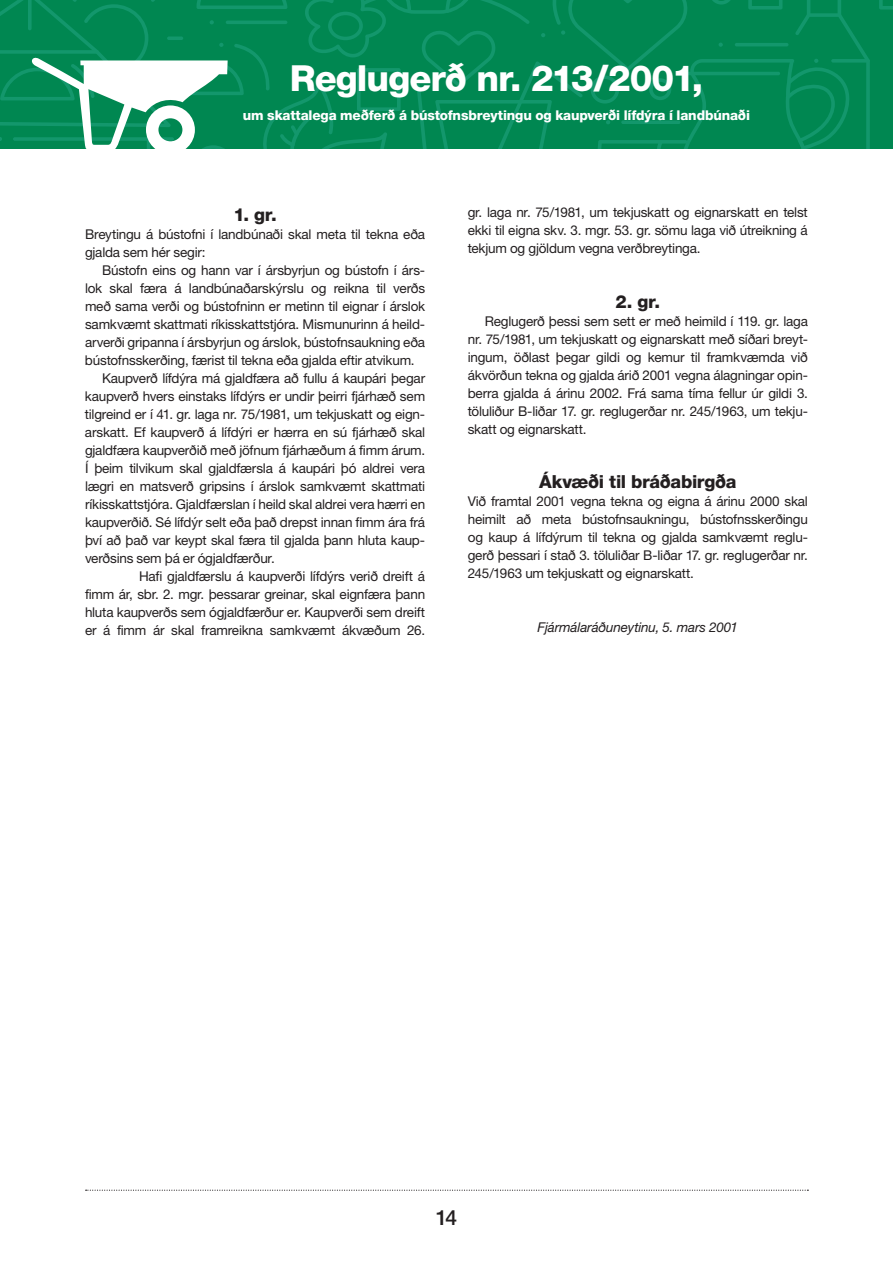
<style>
.page{position:relative;width:893px;height:1263px;background:#fff}
.page>*{position:absolute;margin:0;border:0;box-sizing:border-box;transform-origin:0 0}
.t1{font:800 36px "Helvetica Neue";letter-spacing:-.03em;color:#fff}
.t2{font:500 21px "Helvetica Neue";color:#231f20}
.t3{font:800 18px "Helvetica Neue";letter-spacing:-.02em;color:#231f20}
.t4{font:13.5px/18px "Helvetica Neue";letter-spacing:-.015em;color:#231f20;text-align:justify}
.t5{font:800 13.5px "Helvetica Neue";letter-spacing:-.01em;color:#fff}
.t6{font:italic 13.5px "Helvetica Neue";letter-spacing:-.01em;color:#231f20}
</style>
<div class="page">
<svg style="left:86px;top:1189px;width:722px;height:2px"></svg>
<svg style="left:0;top:0;width:893px;height:149px;background:#118f5e"></svg>
<h1 class="t1" style="left:290px;top:57px;width:415px">Reglugerð nr. 213/2001,</h1>
<p class="t5" style="left:243px;top:107px;width:509px">um skattalega meðferð á bústofnsbreytingu og kaupverði lífdýra í landbúnaði</p>
<h3 class="t3" style="left:233px;top:204px;width:45px">1. gr.</h3>
<p class="t4" style="left:85px;top:225px;width:342px">Breytingu á bústofni í landbúnaði skal meta til tekna eða gjalda sem hér segir:</p>
<p class="t4" style="left:102px;top:261px;width:325px">Bústofn eins og hann var í ársbyrjun og bústofn í árs-</p>
<p class="t4" style="left:85px;top:279px;width:342px">lok skal færa á landbúnaðarskýrslu og reikna til verðs</p>
<p class="t4" style="left:85px;top:297px;width:342px">með sama verði og bústofninn er metinn til eignar í árslok</p>
<p class="t4" style="left:85px;top:315px;width:342px">samkvæmt skattmati ríkisskattstjóra. Mismunurinn á heild-</p>
<p class="t4" style="left:85px;top:333px;width:342px">arverði gripanna í ársbyrjun og árslok, bústofnsaukning eða</p>
<p class="t4" style="left:85px;top:351px;width:331px">bústofnsskerðing, færist til tekna eða gjalda eftir atvikum.</p>
<p class="t4" style="left:102px;top:369px;width:325px">Kaupverð lífdýra má gjaldfæra að fullu á kaupári þegar</p>
<p class="t4" style="left:85px;top:387px;width:342px">kaupverð hvers einstaks lífdýrs er undir þeirri fjárhæð sem</p>
<p class="t4" style="left:85px;top:405px;width:342px">tilgreind er í 41. gr. laga nr. 75/1981, um tekjuskatt og eign-</p>
<p class="t4" style="left:85px;top:423px;width:342px">arskatt. Ef kaupverð á lífdýri er hærra en sú fjárhæð skal</p>
<p class="t4" style="left:85px;top:441px;width:342px">gjaldfæra kaupverðið með jöfnum fjárhæðum á fimm árum.</p>
<p class="t4" style="left:85px;top:459px;width:342px">Í þeim tilvikum skal gjaldfærsla á kaupári þó aldrei vera</p>
<p class="t4" style="left:85px;top:477px;width:342px">lægri en matsverð gripsins í árslok samkvæmt skattmati</p>
<p class="t4" style="left:85px;top:495px;width:342px">ríkisskattstjóra. Gjaldfærslan í heild skal aldrei vera hærri en</p>
<p class="t4" style="left:85px;top:513px;width:342px">kaupverðið. Sé lífdýr selt eða það drepst innan fimm ára frá</p>
<p class="t4" style="left:85px;top:531px;width:342px">því að það var keypt skal færa til gjalda þann hluta kaup-</p>
<p class="t4" style="left:85px;top:549px;width:191px">verðsins sem þá er ógjaldfærður.</p>
<p class="t4" style="left:139px;top:567px;width:288px">Hafi gjaldfærslu á kaupverði lífdýrs verið dreift á</p>
<p class="t4" style="left:85px;top:585px;width:342px">fimm ár, sbr. 2. mgr. þessarar greinar, skal eignfæra þann</p>
<p class="t4" style="left:85px;top:603px;width:342px">hluta kaupverðs sem ógjaldfærður er. Kaupverði sem dreift</p>
<p class="t4" style="left:85px;top:621px;width:342px">er á fimm ár skal framreikna samkvæmt ákvæðum 26.</p>
<p class="t4" style="left:468px;top:203px;width:342px">gr. laga nr. 75/1981, um tekjuskatt og eignarskatt en telst ekki til eigna skv. 3. mgr. 53. gr. sömu laga við útreikning á tekjum og gjöldum vegna verðbreytinga.</p>
<h3 class="t3" style="left:616px;top:290px;width:46px">2. gr.</h3>
<p class="t4" style="left:468px;top:312px;width:342px;text-indent:17px">Reglugerð þessi sem sett er með heimild í 119. gr. laga nr. 75/1981, um tekjuskatt og eignarskatt með síðari breyt&shy;ingum, öðlast þegar gildi og kemur til framkvæmda við ákvörðun tekna og gjalda árið 2001 vegna álagningar opin&shy;berra gjalda á árinu 2002. Frá sama tíma fellur úr gildi 3. töluliður B-liðar 17. gr. reglugerðar nr. 245/1963, um tekju&shy;skatt og eignarskatt.</p>
<h3 class="t3" style="left:539px;top:470px;width:199px">Ákvæði til bráðabirgða</h3>
<p class="t4" style="left:468px;top:492px;width:342px">Við framtal 2001 vegna tekna og eigna á árinu 2000 skal heimilt að meta bústofnsaukningu, bústofnsskerðingu og kaup á lífdýrum til tekna og gjalda samkvæmt reglu&shy;gerð þessari í stað 3. töluliðar B-liðar 17. gr. reglugerðar nr.<br>245/1963 um tekjuskatt og eignarskatt.</p>
<p class="t6" style="left:538px;top:619px;width:202px">Fjármálaráðuneytinu, 5. mars 2001</p>
<h2 class="t2" style="left:436px;top:1205px;width:23px">14</h2>
</div>
